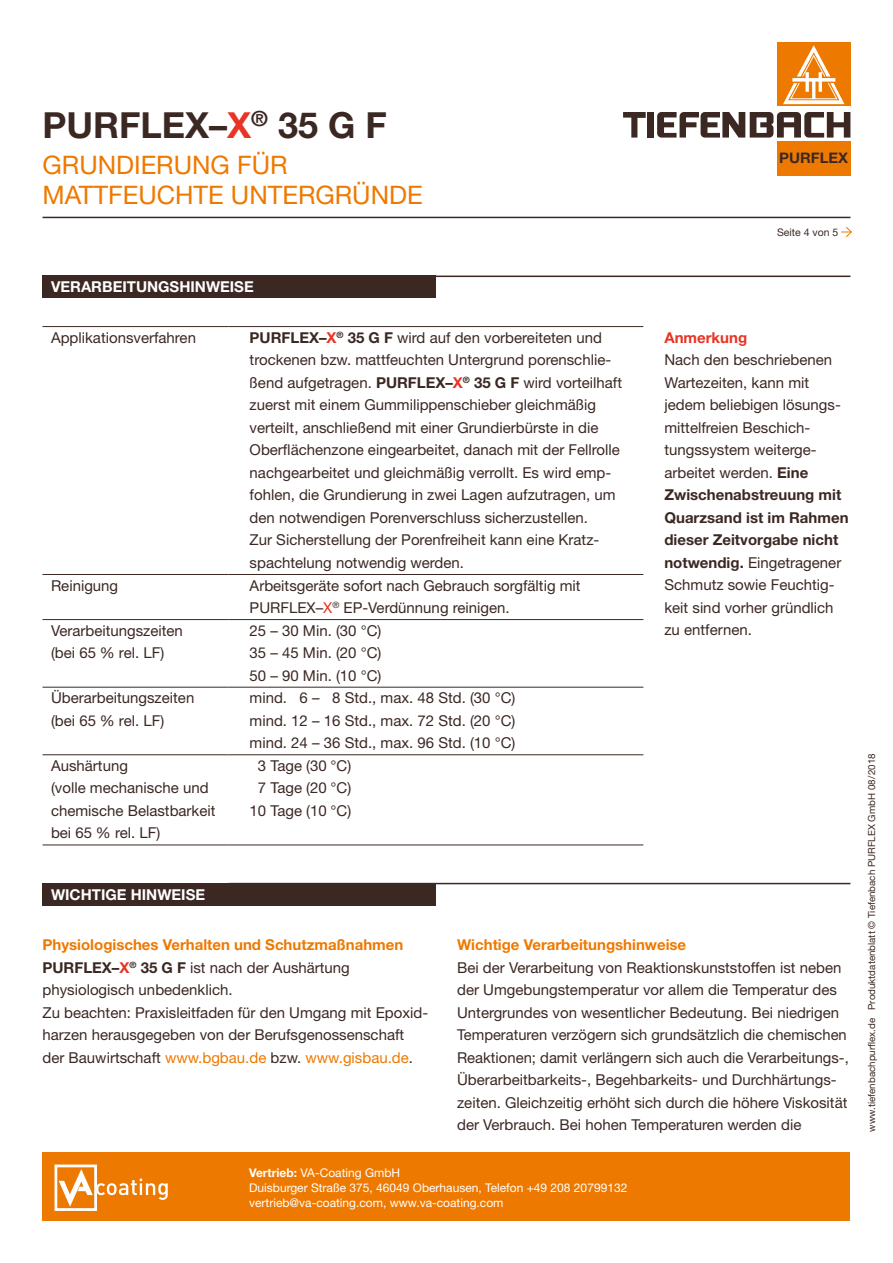
<style>
.page{position:relative;width:893px;height:1263px;background:#fff}
.page>*{position:absolute;margin:0;border:0;box-sizing:border-box;transform-origin:0 0}
.t1{font:700 36px "Helvetica Neue";color:#3b2823}
.t2{font:25.5px/30px "Helvetica Neue";color:#ee7900}
.t3{font:15px/22.5px "Helvetica Neue";color:#3b2823}
.t4{font:700 15px "Helvetica Neue";color:#fff}
.t5{font:700 15px "Helvetica Neue";color:#ee7900}
.t6{font:700 15px "Helvetica Neue";color:#e73424}
.t7{font:700 14.55px "Helvetica Neue";color:#3b2823}
.t8{font:12px/15px "Helvetica Neue";color:#fff}
.t9{font:10.5px "Helvetica Neue";color:#3b2823}
.t10{font:9.75px "Helvetica Neue";color:#3b2823}
.s1{color:#e73424}
.s2{font-weight:700}
.s3{font-weight:700;color:#e73424}
.s4{font-weight:700;color:#ee7900}
.s5{color:#ee7900}
</style>
<div class="page">
<div style="left:43px;top:276px;width:393px;height:22px;background:#3b2823"></div>
<hr style="left:229px;top:276px;width:621px;height:1px;background:#3b2823">
<div style="left:777px;top:141px;width:73px;height:35px;background:#ee7900"></div>
<svg style="left:623px;top:112px;width:23px;height:26px"></svg>
<div style="left:648px;top:112px;width:6px;height:26px;background:#3b2823"></div>
<svg style="left:657px;top:112px;width:193px;height:26px"></svg>
<div style="left:777px;top:43px;width:73px;height:63px;background:#ee7900"></div>
<svg style="left:783px;top:45px;width:61px;height:59px"></svg>
<svg style="left:841px;top:226px;width:11px;height:11px"></svg>
<hr style="left:43px;top:217px;width:807px;height:1px;background:#3b2823">
<hr style="left:43px;top:326px;width:185px;height:1px;background:#3b2823">
<hr style="left:43px;top:574px;width:185px;height:1px;background:#3b2823">
<hr style="left:43px;top:619px;width:185px;height:1px;background:#3b2823">
<hr style="left:43px;top:687px;width:185px;height:1px;background:#3b2823">
<hr style="left:43px;top:754px;width:185px;height:1px;background:#3b2823">
<hr style="left:43px;top:845px;width:185px;height:1px;background:#3b2823">
<hr style="left:228px;top:326px;width:415px;height:1px;background:#3b2823">
<hr style="left:228px;top:574px;width:415px;height:1px;background:#3b2823">
<hr style="left:228px;top:619px;width:415px;height:1px;background:#3b2823">
<hr style="left:228px;top:687px;width:415px;height:1px;background:#3b2823">
<hr style="left:228px;top:754px;width:415px;height:1px;background:#3b2823">
<hr style="left:228px;top:845px;width:415px;height:1px;background:#3b2823">
<div style="left:43px;top:1152px;width:807px;height:68px;background:#ee7900"></div>
<svg style="left:55px;top:1164px;width:112px;height:47px"></svg>
<div style="left:43px;top:883px;width:393px;height:22px;background:#3b2823"></div>
<hr style="left:229px;top:883px;width:621px;height:1px;background:#3b2823">
<h1 class="t1" style="left:43px;top:103px;width:346px">PURFLEX–<span class="s1">X</span><sup>®</sup> 35 G F</h1>
<h2 class="t2" style="left:43px;top:149px;width:382px">GRUNDIERUNG FÜR<br>MATTFEUCHTE UNTERGRÜNDE</h2>
<p class="t4" style="left:51px;top:278px;width:204px">VERARBEITUNGSHINWEISE</p>
<p class="t3" style="left:51px;top:326px;width:147px">Applikationsverfahren</p>
<p class="t3" style="left:250px;top:326px;width:374px"><span class="s2">PURFLEX–</span><span class="s3">X</span><sup>®</sup> <span class="s2">35 G F</span> wird auf den vorbereiteten und trockenen bzw. mattfeuchten Untergrund porenschlie&shy;ßend aufgetragen. <span class="s2">PURFLEX–</span><span class="s3">X</span><sup>®</sup> <span class="s2">35 G F</span> wird vorteilhaft zuerst mit einem Gummilippenschieber gleichmäßig verteilt, anschließend mit einer Grundierbürste in die Oberflächenzone eingearbeitet, danach mit der Fellrolle nachgearbeitet und gleichmäßig verrollt. Es wird emp&shy;fohlen, die Grundierung in zwei Lagen aufzutragen, um den notwendigen Porenverschluss sicherzustellen.<br>Zur Sicherstellung der Porenfreiheit kann eine Kratz&shy;spachtelung notwendig werden.</p>
<p class="t3" style="left:51px;top:574px;width:69px">Reinigung</p>
<p class="t3" style="left:250px;top:574px;width:332px">Arbeitsgeräte sofort nach Gebrauch sorgfältig mit<br>PURFLEX–<span class="s1">X</span><sup>®</sup> EP-Verdünnung reinigen.</p>
<p class="t3" style="left:51px;top:619px;width:133px">Verarbeitungszeiten (bei 65 % rel. LF)</p>
<p class="t3" style="left:250px;top:619px;width:133px;text-align:justify">25 – 30 Min. (30 °C)<br>35 – 45 Min. (20 °C)<br>50 – 90 Min. (10 °C)</p>
<p class="t3" style="left:51px;top:686px;width:145px">Überarbeitungszeiten (bei 65 % rel. LF)</p>
<p class="t3" style="left:250px;top:686px;width:267px;text-align:justify">mind. 6 – 8 Std., max. 48 Std. (30 °C) mind. 12 – 16 Std., max. 72 Std. (20 °C) mind. 24 – 36 Std., max. 96 Std. (10 °C)</p>
<p class="t3" style="left:51px;top:754px;width:166px">Aushärtung<br>(volle mechanische und chemische Belastbarkeit bei 65 % rel. LF)</p>
<p class="t3" style="left:250px;top:754px;width:103px;text-align:center">3 Tage (30 °C)<br>7 Tage (20 °C)<br>10 Tage (10 °C)</p>
<p class="t4" style="left:51px;top:885px;width:156px">WICHTIGE HINWEISE</p>
<p class="t7" style="left:779px;top:149px;width:70px">PURFLEX</p>
<p class="t9" style="left:777px;top:226px;width:63px">Seite 4 von 5</p>
<p class="t6" style="left:664px;top:328px;width:84px">Anmerkung</p>
<p class="t3" style="left:664px;top:349px;width:186px">Nach den beschriebenen<br>Wartezeiten, kann mit jedem beliebigen lösungs&shy;mittelfreien Beschich&shy;tungssystem weiterge&shy;arbeitet werden. <span class="s2">Eine<br>Zwischenabstreuung mit<br>Quarzsand ist im Rahmen dieser Zeitvorgabe nicht notwendig.</span> Eingetragener<br>Schmutz sowie Feuchtig&shy;keit sind vorher gründlich zu entfernen.</p>
<p class="t3" style="left:43px;top:933px;width:387px"><span class="s4">Physiologisches Verhalten und Schutzmaßnahmen </span><span class="s2">PURFLEX–</span><span class="s3">X</span><sup>®</sup> <span class="s2">35 G F</span> ist nach der Aushärtung physiologisch unbedenklich.<br>Zu beachten: Praxisleitfaden für den Umgang mit Epoxid&shy;harzen herausgegeben von der Berufsgenossenschaft der Bauwirtschaft <span class="s5">www.bgbau.de</span> bzw. <span class="s5">www.gisbau.de</span>.</p>
<p class="t5" style="left:457px;top:935px;width:231px">Wichtige Verarbeitungshinweise</p>
<p class="t3" style="left:457px;top:956px;width:393px">Bei der Verarbeitung von Reaktionskunststoffen ist neben der Umgebungstemperatur vor allem die Temperatur des Untergrundes von wesentlicher Bedeutung. Bei niedrigen Temperaturen verzögern sich grundsätzlich die chemischen Reaktionen; damit verlängern sich auch die Verarbeitungs-, Überarbeitbarkeits-, Begehbarkeits- und Durchhärtungs&shy;zeiten. Gleichzeitig erhöht sich durch die höhere Viskosität der Verbrauch. Bei hohen Temperaturen werden die</p>
<p class="t8" style="left:249px;top:1165px;width:380px"><span class="s2">Vertrieb:</span> VA-Coating GmbH<br>Duisburger Straße 375, 46049 Oberhausen, Telefon +49 208 20799132 vertrieb@va-coating.com, www.va-coating.com</p>
<p class="t10" style="left:866px;top:1131px;width:379px;rotate:-90deg">www.tiefenbachpurflex.de Produktdatenblatt © Tiefenbach PURFLEX GmbH 08/2018</p>
</div>
